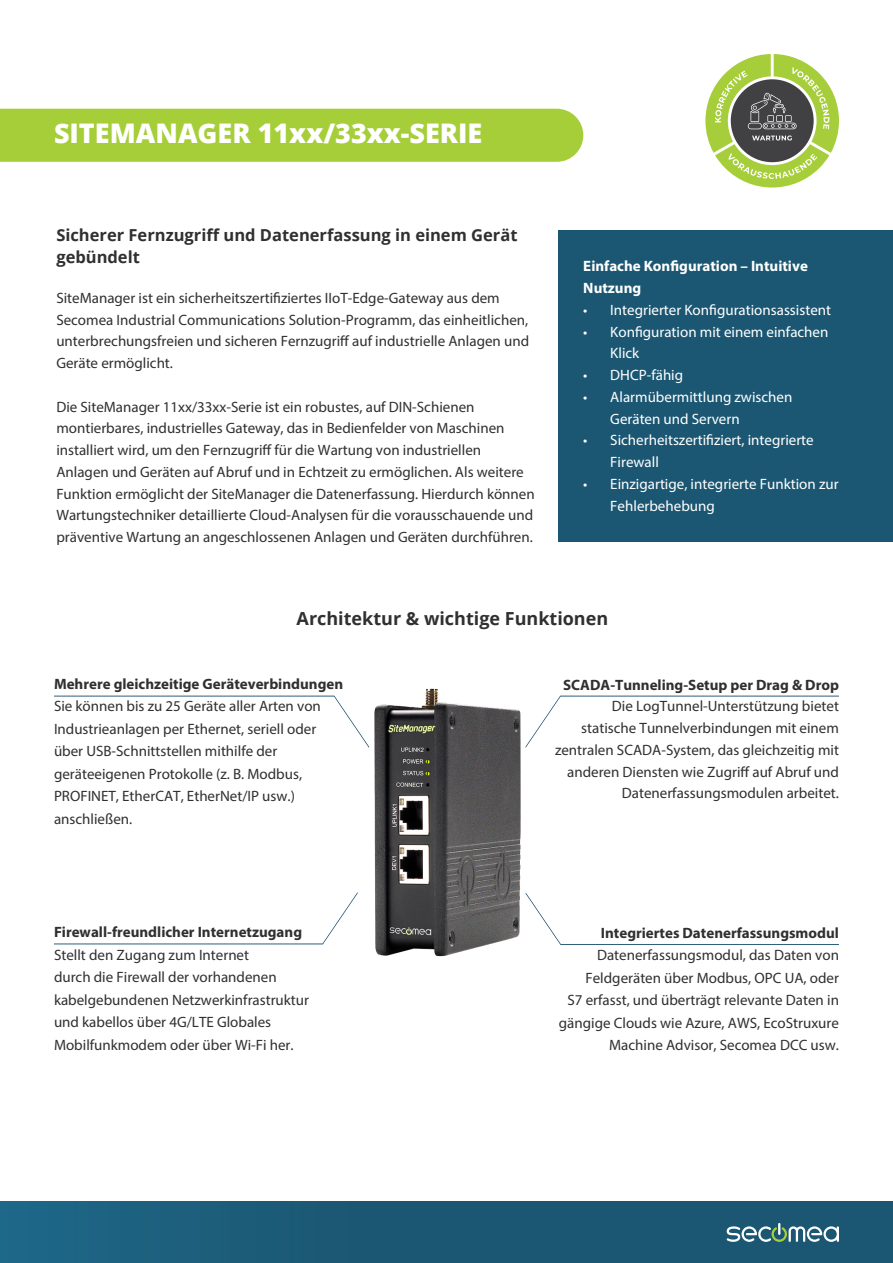
<style>
.page{position:relative;width:893px;height:1263px;background:#fff}
.page>*{position:absolute;margin:0;border:0;box-sizing:border-box;transform-origin:0 0}
.t1{font:800 27px "Open Sans";color:#fff}
.t2{font:700 18px "Open Sans";color:#312f30}
.t3{font:700 16.5px/21.8px "Open Sans";color:#312f30}
.t4{font:15px/21.8px "Myriad Pro";color:#312f30}
.t5{font:15px/21.8px "Myriad Pro";color:#fff}
.t6{font:700 15px "Myriad Pro";color:#312f30}
.t7{font:700 15px/21.8px "Myriad Pro";color:#fff}
</style>
<div class="page">
<div style="left:0;top:1202px;width:893px;height:61px;background:linear-gradient(to right,#1d6280,#1a536d)"></div>
<svg style="left:727px;top:1223px;width:112px;height:19px"></svg>
<div style="left:0;top:109px;width:583px;height:53px;background:#a6ce39"></div>
<svg style="left:705px;top:54px;width:134px;height:134px"></svg>
<div style="left:559px;top:231px;width:334px;height:311px;background:#1b5772"></div>
<svg style="left:539px;top:912px;width:300px;height:33px"></svg>
<svg style="left:54px;top:893px;width:303px;height:51px"></svg>
<svg style="left:539px;top:696px;width:300px;height:32px"></svg>
<svg style="left:54px;top:696px;width:303px;height:34px"></svg>
<img style="left:357px;top:688px;width:182px;height:269px">
<h1 class="t1" style="left:54px;top:113px;width:430px">SITEMANAGER 11xx/33xx-SERIE</h1>
<p class="t3" style="left:56px;top:224px;width:463px">Sicherer Fernzugriff und Datenerfassung in einem Gerät gebündelt</p>
<p class="t4" style="left:56px;top:287px;width:474px">SiteManager ist ein sicherheitszertifiziertes IIoT-Edge-Gateway aus dem Secomea Industrial Communications Solution-Programm, das einheitlichen, unterbrechungsfreien und sicheren Fernzugriff auf industrielle Anlagen und Geräte ermöglicht.</p>
<p class="t4" style="left:56px;top:395px;width:480px">Die SiteManager 11xx/33xx-Serie ist ein robustes, auf DIN-Schienen montierbares, industrielles Gateway, das in Bedienfelder von Maschinen installiert wird, um den Fernzugriff für die Wartung von industriellen Anlagen und Geräten auf Abruf und in Echtzeit zu ermöglichen. Als weitere Funktion ermöglicht der SiteManager die Datenerfassung. Hierdurch können Wartungstechniker detaillierte Cloud-Analysen für die vorausschauende und präventive Wartung an angeschlossenen Anlagen und Geräten durchführen.</p>
<p class="t7" style="left:583px;top:255px;width:226px">Einfache Konfiguration – Intuitive<br>Nutzung</p>
<p class="t5" style="left:583px;top:299px;width:249px">• Integrierter Konfigurationsassistent</p>
<p class="t5" style="left:610px;top:320px;width:220px;text-indent:-27px">• Konfiguration mit einem einfachen<br>Klick</p>
<p class="t5" style="left:583px;top:364px;width:101px">• DHCP-fähig</p>
<p class="t5" style="left:610px;top:386px;width:184px;text-indent:-27px">• Alarmübermittlung zwischen<br>Geräten und Servern</p>
<p class="t5" style="left:610px;top:429px;width:205px;text-indent:-27px">• Sicherheitszertifiziert, integrierte<br>Firewall</p>
<p class="t5" style="left:610px;top:473px;width:230px;text-indent:-27px">• Einzigartige, integrierte Funktion zur<br>Fehlerbehebung</p>
<p class="t2" style="left:297px;top:605px;width:313px">Architektur &amp; wichtige Funktionen</p>
<p class="t6" style="left:54px;top:674px;width:291px">Mehrere gleichzeitige Geräteverbindungen</p>
<p class="t4" style="left:54px;top:695px;width:268px;line-height:22.5px">Sie können bis zu 25 Geräte aller Arten von Industrieanlagen per Ethernet, seriell oder über USB-Schnittstellen mithilfe der geräteeigenen Protokolle (z. B. Modbus, PROFINET, EtherCAT, EtherNet/IP usw.) anschließen.</p>
<p class="t6" style="left:54px;top:922px;width:250px">Firewall-freundlicher Internetzugang</p>
<p class="t4" style="left:54px;top:943px;width:257px;line-height:22.5px">Stellt den Zugang zum Internet<br>durch die Firewall der vorhandenen kabelgebundenen Netzwerkinfrastruktur und kabellos über 4G/LTE Globales Mobilfunkmodem oder über Wi-Fi her.</p>
<p class="t6" style="left:563px;top:675px;width:277px">SCADA-Tunneling-Setup per Drag &amp; Drop</p>
<p class="t4" style="left:555px;top:695px;width:285px;text-align:right">Die LogTunnel-Unterstützung bietet statische Tunnelverbindungen mit einem zentralen SCADA-System, das gleichzeitig mit anderen Diensten wie Zugriff auf Abruf und Datenerfassungsmodulen arbeitet.</p>
<p class="t6" style="left:601px;top:923px;width:240px">Integriertes Datenerfassungsmodul</p>
<p class="t4" style="left:559px;top:944px;width:282px;line-height:22.5px;text-align:right">Datenerfassungsmodul, das Daten von Feldgeräten über Modbus, OPC UA, oder<br>S7 erfasst, und überträgt relevante Daten in gängige Clouds wie Azure, AWS, EcoStruxure Machine Advisor, Secomea DCC usw.</p>
</div>
